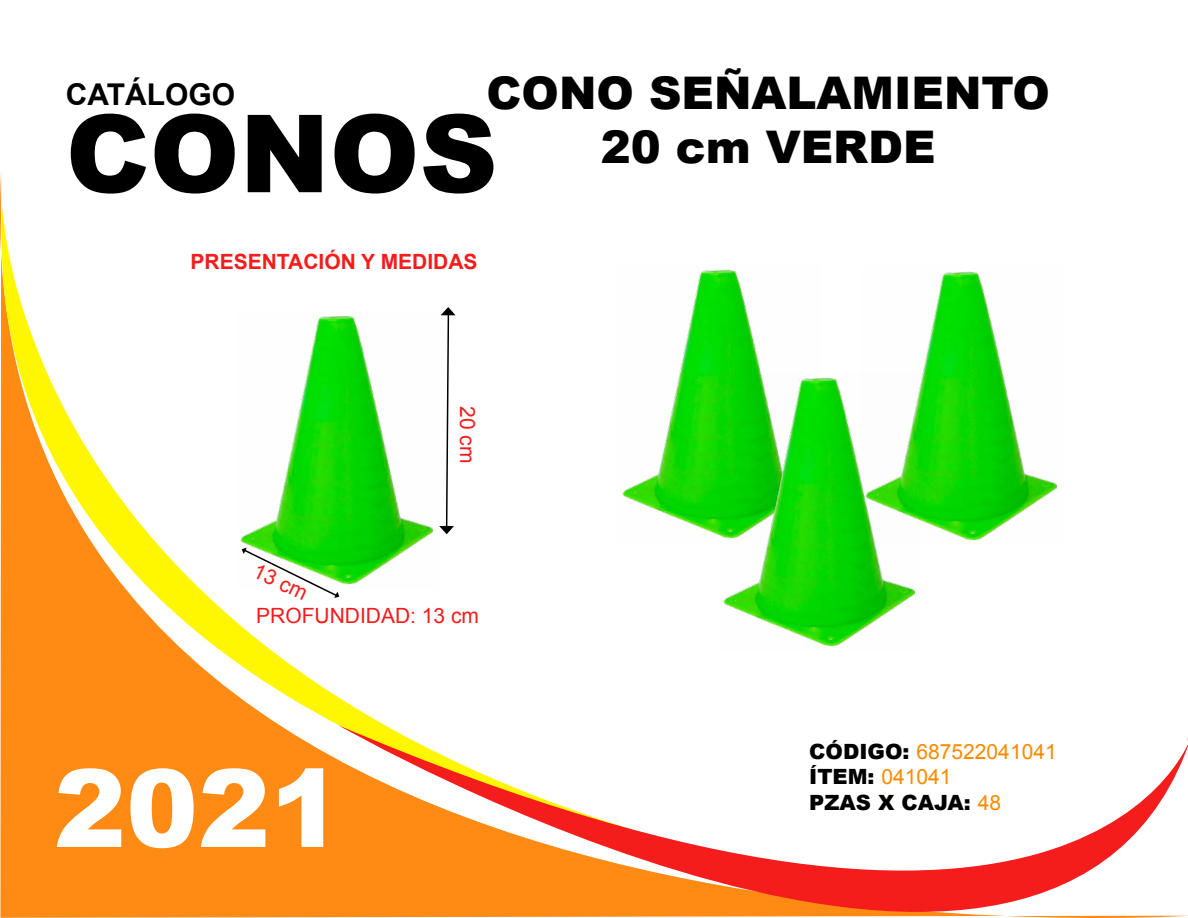
<style>
.page{position:relative;width:1188px;height:918px;background:#fff}
.page>*{position:absolute;margin:0;border:0;box-sizing:border-box;transform-origin:0 0}
.t1{font:900 108px "Arial";color:#000}
.t2{font:900 108px "Arial";color:#fff}
.t3{font:900 45px/54px "Arial";color:#000;text-align:center}
.t4{font:700 30px "Arial";color:#000}
.t5{font:900 21px/25.2px "Arial";color:#000}
.t6{font:21px "Arial";color:#f51c1c}
.t7{font:700 21px "Arial";color:#f51c1c}
.s1{font-weight:400;color:#fc8a00}
</style>
<div class="page">
<svg style="left:0;top:172px;width:338px;height:746px;fill:#ff8a14"></svg>
<svg style="left:0;top:206px;width:456px;height:629px"></svg>
<svg style="left:338px;top:725px;width:850px;height:193px"></svg>
<img style="left:237px;top:310px;width:201px;height:278px">
<img style="left:622px;top:269px;width:139px;height:266px">
<img style="left:921px;top:271px;width:137px;height:270px">
<img style="left:719px;top:373px;width:202px;height:274px">
<svg style="left:439px;top:307px;width:16px;height:227px"></svg>
<svg style="left:242px;top:548px;width:97px;height:50px"></svg>
<h3 class="t4" style="left:66px;top:75px;width:171px">CATÁLOGO</h3>
<h2 class="t3" style="left:487px;top:64px;width:565px">CONO SEÑALAMIENTO<br>20 cm VERDE</h2>
<h1 class="t1" style="left:66px;top:75px;width:433px">CONOS</h1>
<p class="t7" style="left:191px;top:248px;width:289px">PRESENTACIÓN Y MEDIDAS</p>
<p class="t6" style="left:261px;top:557px;width:59px;rotate:26deg">13 cm</p>
<p class="t6" style="left:481px;top:406px;width:59px;rotate:90deg">20 cm</p>
<p class="t6" style="left:256px;top:602px;width:224px">PROFUNDIDAD: 13 cm</p>
<h1 class="t2" style="left:54px;top:730px;width:290px">2021</h1>
<p class="t5" style="left:809px;top:738px;width:249px">CÓDIGO: <span class="s1">687522041041<br></span>ÍTEM: <span class="s1">041041<br></span>PZAS X CAJA: <span class="s1">48</span></p>
</div>
